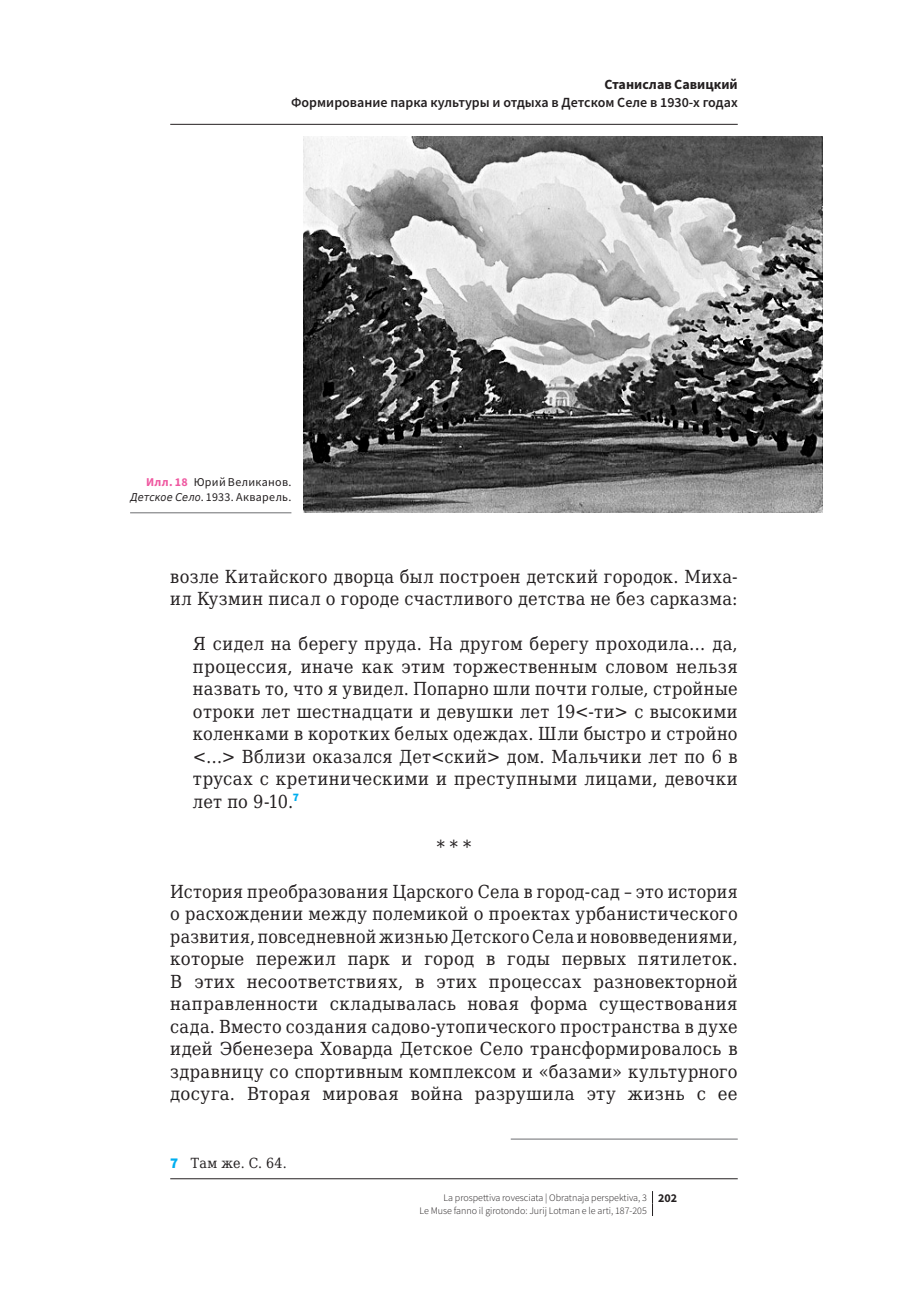
<style>
.page{position:relative;width:908px;height:1304px;background:#fff}
.page>*{position:absolute;margin:0;border:0;box-sizing:border-box;transform-origin:0 0}
._031-ecf-para-1{font:18px/22.4px "DejaVu Serif Condensed";letter-spacing:.02em;color:#231f20;text-align:justify}
._061-ecf-citazione-1{font:18px/22.4px "DejaVu Serif Condensed";letter-spacing:.025em;color:#231f20;text-align:justify}
._032-ecf-para-2{font:18px/22.4px "DejaVu Serif Condensed";letter-spacing:.015em;color:#231f20}
.t1{font:600 14px "Source Sans Pro";color:#231f20}
.t2{font:700 14px "Source Sans Pro";color:#231f20}
._501-ecf-nota-para-1{font:14px "DejaVu Serif Condensed";letter-spacing:.025em;color:#231f20}
._055-ecf-figura-dida{font:12px/15px "Source Sans Pro";letter-spacing:.025em;color:#231f20;text-align:right}
.t3{font:300 10px/12.4px "Source Sans Pro";color:#231f20}
.s1{font-weight:700;color:#ef59a1}
.s2{font-family:"DejaVu Sans Condensed";font-style:italic;font-size:10.8px}
.s3{font-family:"Source Sans Pro";font-weight:900;font-size:15px;color:#00aeef}
.s4{font-weight:700;font-size:12px}
</style>
<div class="page">
<img style="left:303px;top:136px;width:519px;height:377px">
<hr style="left:130px;top:512px;width:161px;height:1px;background:#6c6d70">
<svg style="left:652px;top:1191px;width:1px;height:25px"></svg>
<hr style="left:510px;top:1139px;width:227px;height:1px;background:#6c6d70">
<hr style="left:170px;top:124px;width:567px;height:1px;background:#231f20">
<hr style="left:170px;top:1178px;width:567px;height:1px;background:#231f20">
<p class="t2" style="left:604px;top:75px;width:135px">Станислав Савицкий</p>
<p class="t1" style="left:291px;top:94px;width:448px">Формирование парка культуры и отдыха в Детском Селе в 1930-х годах</p>
<p class="_055-ecf-figura-dida" style="left:130px;top:475px;width:163px"><span class="s1">Илл. 18</span> Юрий Великанов.<br><span class="s2">Детское Село</span>. 1933. Акварель.</p>
<p class="_032-ecf-para-2" style="left:170px;top:565px;width:568px">возле Китайского дворца был построен детский городок. Миха&shy;ил Кузмин писал о городе счастливого детства не без сарказма:</p>
<p class="_061-ecf-citazione-1" style="left:193px;top:632px;width:546px">Я сидел на берегу пруда. На другом берегу проходила… да, процессия, иначе как этим торжественным словом нельзя назвать то, что я увидел. Попарно шли почти голые, стройные отроки лет шестнадцати и девушки лет 19&lt;-ти&gt; с высокими коленками в коротких белых одеждах. Шли быстро и стройно &lt;…&gt; Вблизи оказался Дет&lt;ский&gt; дом. Мальчики лет по 6 в трусах с кретиническими и преступными лицами, девочки лет по 9-10.<sup>7</sup></p>
<p class="_031-ecf-para-1" style="left:436px;top:835px;width:36px">* * *</p>
<p class="_031-ecf-para-1" style="left:170px;top:880px;width:568px">История преобразования Царского Села в город-сад – это история о расхождении между полемикой о проектах урбанистического развития, повседневной жизнью Детского Села и нововведениями, которые пережил парк и город в годы первых пятилеток.<br>В этих несоответствиях, в этих процессах разновекторной направленности складывалась новая форма существования сада. Вместо создания садово-утопического пространства в духе идей Эбенезера Ховарда Детское Село трансформировалось в здравницу со спортивным комплексом и «базами» культурного досуга. Вторая мировая война разрушила эту жизнь с ее</p>
<p class="_501-ecf-nota-para-1" style="left:170px;top:1152px;width:118px"><span class="s3">7</span> Там же. С. 64.</p>
<p class="t3" style="left:419px;top:1191px;width:259px;text-indent:24px">La prospettiva rovesciata | Obratnaja perspektiva, 3 <span class="s4">202<br></span>Le Muse fanno il girotondo: Jurij Lotman e le arti, 187-205</p>
</div>
